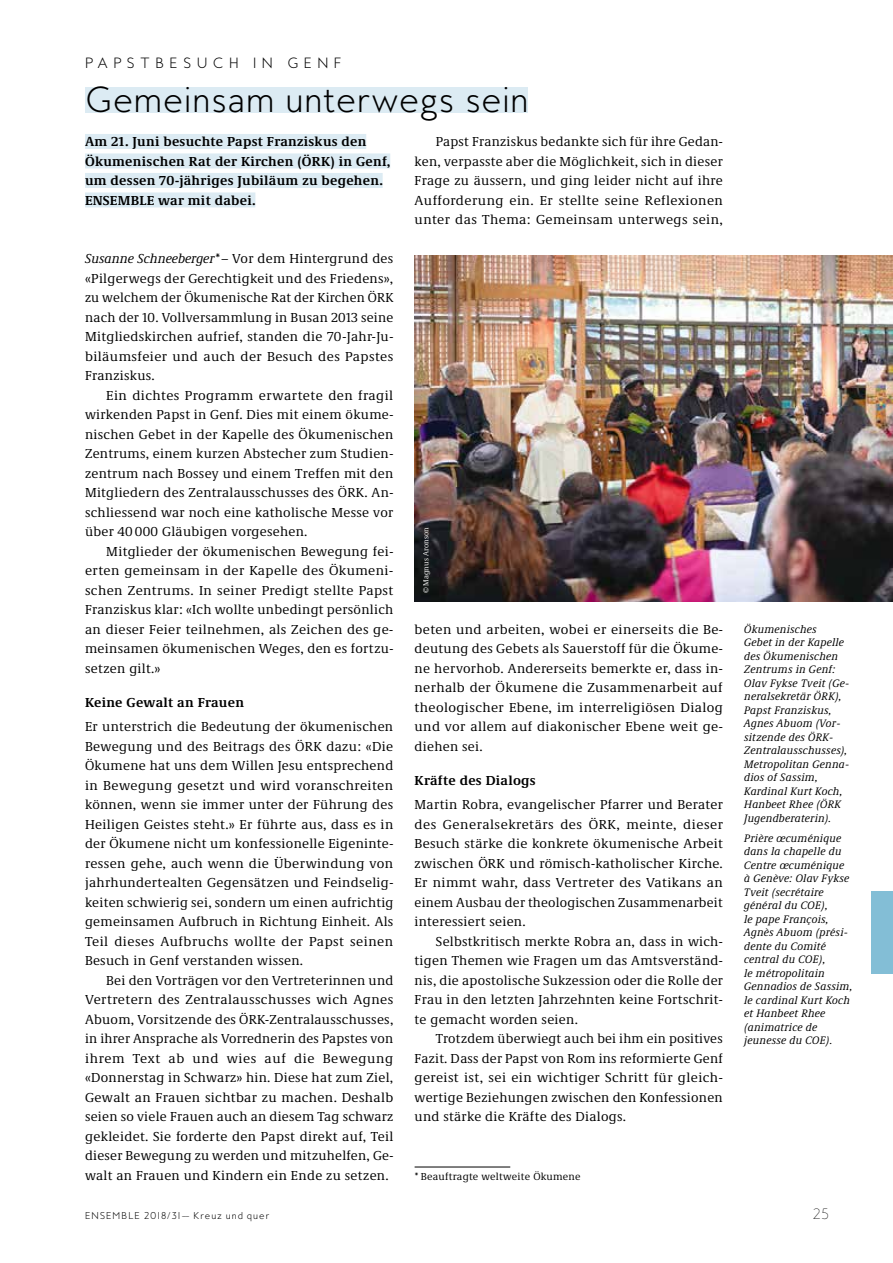
<style>
.page{position:relative;width:893px;height:1263px;background:#fff}
.page>*{position:absolute;margin:0;border:0;box-sizing:border-box;transform-origin:0 0}
.t1{font:300 33px "MB Empire";letter-spacing:.03em;color:#000}
.t2{font:13.5px/19.5px "Demos Next Pro";letter-spacing:.02em;color:#000;text-align:justify}
.t3{font:700 13.5px/19.5px "Demos Next Pro";letter-spacing:.02em;color:#000}
.t4{font:300 13.5px "MB Empire";letter-spacing:.4em;color:#000}
.t5{font:100 13.5px "MB Empire";color:#000}
.t6{font:italic 11.25px/13.5px "Demos Next Pro";letter-spacing:.02em;color:#000}
.t7{font:10.5px "Demos Next Pro";letter-spacing:.02em;color:#000}
.t8{font:300 9px "MB Empire";letter-spacing:.115em;color:#000}
.t9{font:7.5px "Demos Next Pro";letter-spacing:.02em;color:#fff}
.s1{font-style:italic}
</style>
<div class="page">
<div style="left:85px;top:134px;width:281px;height:15px;background:#dcebf3"></div>
<div style="left:85px;top:153px;width:305px;height:15px;background:#dcebf3"></div>
<div style="left:85px;top:173px;width:298px;height:15px;background:#dcebf3"></div>
<div style="left:85px;top:192px;width:170px;height:15px;background:#dcebf3"></div>
<div style="left:85px;top:87px;width:443px;height:25px;background:#dcebf3"></div>
<img style="left:415px;top:255px;width:478px;height:347px">
<hr style="left:415px;top:1167px;width:95px;height:1px;background:#000">
<div style="left:872px;top:891px;width:21px;height:83px;background:#83bed6"></div>
<p class="t4" style="left:85px;top:54px;width:258px">PAPSTBESUCH IN GENF</p>
<h1 class="t1" style="left:85px;top:78px;width:445px">Gemeinsam unterwegs sein</h1>
<p class="t2" style="left:415px;top:131px;width:310px;text-indent:21px">Papst Franziskus bedankte sich für ihre Gedan&shy;ken, verpasste aber die Möglichkeit, sich in dieser Frage zu äussern, und ging leider nicht auf ihre Aufforderung ein. Er stellte seine Reflexionen unter das Thema: Gemeinsam unterwegs sein,</p>
<p class="t3" style="left:85px;top:131px;width:307px">Am 21. Juni besuchte Papst Franziskus den Ökumenischen Rat der Kirchen (ÖRK) in Genf, um dessen 70-jähriges Jubiläum zu begehen.<br>ENSEMBLE war mit dabei.</p>
<p class="t2" style="left:85px;top:248px;width:310px"><span class="s1">Susanne Schneeberger</span>*<span class="s1">–</span> Vor dem Hintergrund des «Pilgerwegs der Gerechtigkeit und des Friedens», zu welchem der Ökumenische Rat der Kirchen ÖRK nach der 10. Vollversammlung in Busan 2013 seine Mitgliedskirchen aufrief, standen die 70-Jahr-Ju&shy;biläumsfeier und auch der Besuch des Papstes Franziskus.</p>
<p class="t2" style="left:85px;top:385px;width:310px;text-indent:21px">Ein dichtes Programm erwartete den fragil wirkenden Papst in Genf. Dies mit einem ökume&shy;nischen Gebet in der Kapelle des Ökumenischen Zentrums, einem kurzen Abstecher zum Studien&shy;zentrum nach Bossey und einem Treffen mit den Mitgliedern des Zentralausschusses des ÖRK. An&shy;schliessend war noch eine katholische Messe vor über 40 000 Gläubigen vorgesehen.</p>
<p class="t2" style="left:85px;top:541px;width:310px;text-indent:21px">Mitglieder der ökumenischen Bewegung fei&shy;erten gemeinsam in der Kapelle des Ökumeni&shy;schen Zentrums. In seiner Predigt stellte Papst Franziskus klar: «Ich wollte unbedingt persönlich an dieser Feier teilnehmen, als Zeichen des ge&shy;meinsamen ökumenischen Weges, den es fortzu&shy;setzen gilt.»</p>
<p class="t3" style="left:85px;top:692px;width:161px">Keine Gewalt an Frauen</p>
<p class="t2" style="left:85px;top:716px;width:310px">Er unterstrich die Bedeutung der ökumenischen Bewegung und des Beitrags des ÖRK dazu: «Die Ökumene hat uns dem Willen Jesu entsprechend in Bewegung gesetzt und wird voranschreiten können, wenn sie immer unter der Führung des Heiligen Geistes steht.» Er führte aus, dass es in der Ökumene nicht um konfessionelle Eigeninte&shy;ressen gehe, auch wenn die Überwindung von jahrhundertealten Gegensätzen und Feindselig&shy;keiten schwierig sei, sondern um einen aufrichtig gemeinsamen Aufbruch in Richtung Einheit. Als Teil dieses Aufbruchs wollte der Papst seinen Besuch in Genf verstanden wissen.</p>
<p class="t2" style="left:85px;top:970px;width:310px;text-indent:21px">Bei den Vorträgen vor den Vertreterinnen und Vertretern des Zentralausschusses wich Agnes Abuom, Vorsitzende des ÖRK-Zentralausschusses, in ihrer Ansprache als Vorrednerin des Papstes von ihrem Text ab und wies auf die Bewegung «Donnerstag in Schwarz» hin. Diese hat zum Ziel, Gewalt an Frauen sichtbar zu machen. Deshalb seien so viele Frauen auch an diesem Tag schwarz gekleidet. Sie forderte den Papst direkt auf, Teil dieser Bewegung zu werden und mitzuhelfen, Ge&shy;walt an Frauen und Kindern ein Ende zu setzen.</p>
<p class="t9" style="left:421px;top:593px;width:68px;rotate:-90deg">© Magnus Aronson</p>
<p class="t2" style="left:415px;top:619px;width:310px">beten und arbeiten, wobei er einerseits die Be&shy;deutung des Gebets als Sauerstoff für die Ökume&shy;ne hervorhob. Andererseits bemerkte er, dass in&shy;nerhalb der Ökumene die Zusammenarbeit auf theologischer Ebene, im interreligiösen Dialog und vor allem auf diakonischer Ebene weit ge&shy;diehen sei.</p>
<p class="t3" style="left:415px;top:770px;width:123px">Kräfte des Dialogs</p>
<p class="t2" style="left:415px;top:794px;width:310px">Martin Robra, evangelischer Pfarrer und Berater des Generalsekretärs des ÖRK, meinte, dieser Besuch stärke die konkrete ökumenische Arbeit zwischen ÖRK und römisch-katholischer Kirche.<br>Er nimmt wahr, dass Vertreter des Vatikans an einem Ausbau der theologischen Zusammenarbeit interessiert seien.</p>
<p class="t2" style="left:415px;top:931px;width:310px;text-indent:21px">Selbstkritisch merkte Robra an, dass in wich&shy;tigen Themen wie Fragen um das Amtsverständ&shy;nis, die apostolische Sukzession oder die Rolle der Frau in den letzten Jahrzehnten keine Fortschrit&shy;te gemacht worden seien.</p>
<p class="t2" style="left:415px;top:1028px;width:310px;text-indent:21px">Trotzdem überwiegt auch bei ihm ein positives Fazit. Dass der Papst von Rom ins reformierte Genf gereist ist, sei ein wichtiger Schritt für gleich&shy;wertige Beziehungen zwischen den Konfessionen und stärke die Kräfte des Dialogs.</p>
<p class="t7" style="left:415px;top:1169px;width:168px">* Beauftragte weltweite Ökumene</p>
<p class="t6" style="left:744px;top:622px;width:107px">Ökumenisches<br>Gebet in der Kapelle des Ökumenischen<br>Zentrums in Genf:<br>Olav Fykse Tveit (Ge&shy;neralsekretär ÖRK),<br>Papst Franziskus,<br>Agnes Abuom (Vor&shy;sitzende des ÖRK-<br>Zentralausschusses),<br>Metropolitan Genna&shy;dios of Sassim,<br>Kardinal Kurt Koch,<br>Hanbeet Rhee (ÖRK<br>Jugendberaterin).</p>
<p class="t6" style="left:744px;top:831px;width:110px">Prière œcuménique dans la chapelle du<br>Centre œcuménique à Genève: Olav Fykse<br>Tveit (secrétaire général du COE),<br>le pape François,<br>Agnès Abuom (prési&shy;dente du Comité central du COE),<br>le métropolitain<br>Gennadios de Sassim, le cardinal Kurt Koch et Hanbeet Rhee (animatrice de jeunesse du COE).</p>
<p class="t8" style="left:85px;top:1209px;width:186px">ENSEMBLE 2018/31 —– Kreuz und quer</p>
<p class="t5" style="left:812px;top:1205px;width:18px">25</p>
</div>
